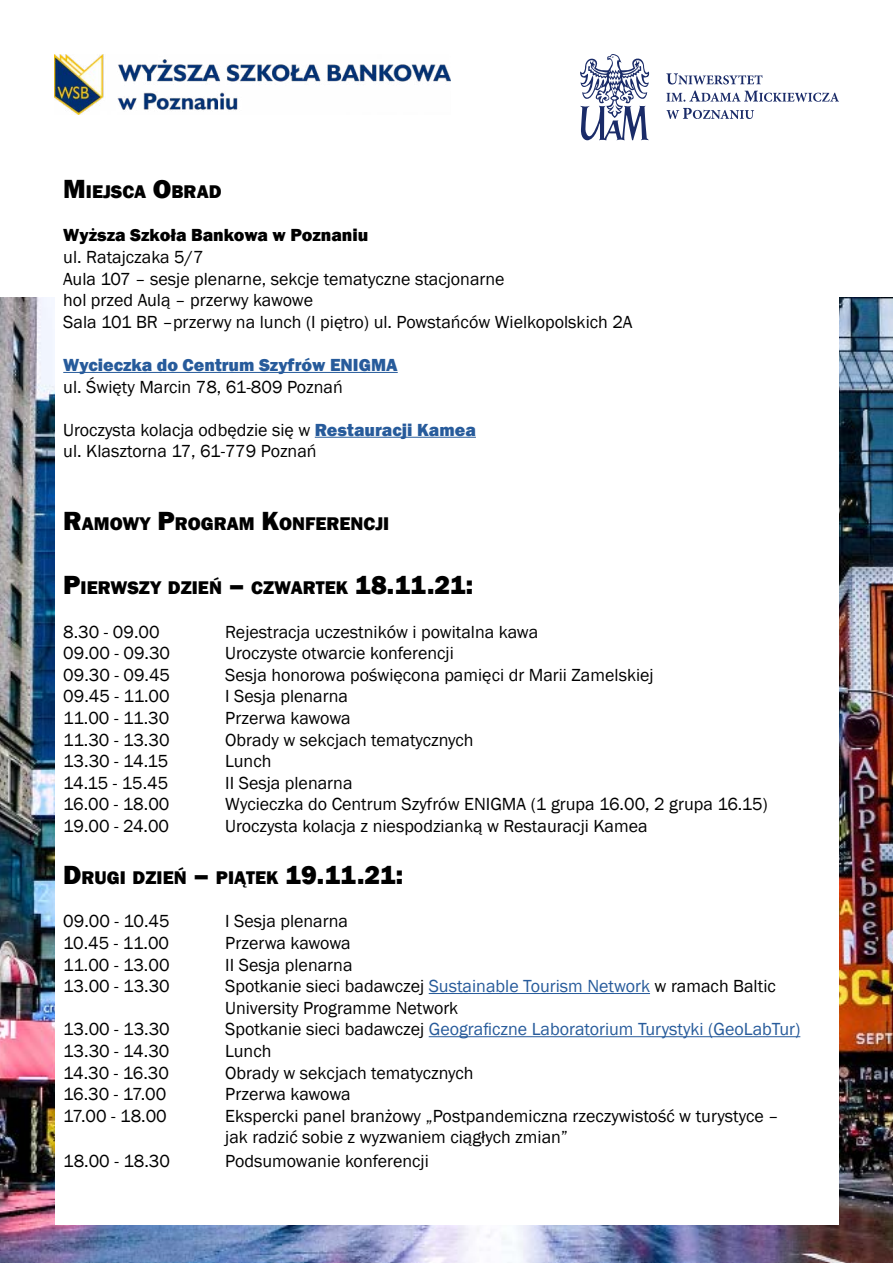
<style>
.page{position:relative;width:893px;height:1263px;background:#fff}
.page>*{position:absolute;margin:0;border:0;box-sizing:border-box;transform-origin:0 0}
.t1{font:800 27px "Franklin Gothic";letter-spacing:-.005em;color:#000}
.t2{font:800 18.9px "Franklin Gothic";color:#000}
.t3{font:18px/21.6px "Franklin Gothic";color:#000}
.t4{font:18px "Franklin Gothic";color:#275b9b}
.t5{font:800 18px "Franklin Gothic";color:#275b9b}
.t6{font:800 18px "Franklin Gothic";color:#000}
.t7{font:18px "Franklin Gothic";color:#000}
.s1{font-size:27px}
.s2{font-weight:800;color:#275b9b}
.s3{color:#275b9b}
.s4{color:#000}
</style>
<div class="page">
<img style="left:0;top:298px;width:893px;height:965px">
<div style="left:55px;top:171px;width:783px;height:1054px;background:#fff"></div>
<hr style="left:63px;top:372px;width:335px;height:1px;background:#275b9b">
<hr style="left:315px;top:437px;width:161px;height:1px;background:#275b9b">
<hr style="left:429px;top:993px;width:221px;height:1px;background:#275b9b">
<hr style="left:429px;top:1036px;width:371px;height:1px;background:#275b9b">
<svg style="left:666px;top:73px;width:173px;height:46px"></svg>
<svg style="left:580px;top:54px;width:69px;height:87px"></svg>
<img style="left:54px;top:54px;width:396px;height:60px">
<p class="t2" style="left:63px;top:180px;width:122px"><span class="s1">M</span>IEJSCA <span class="s1">O</span>BRAD</p>
<p class="t6" style="left:63px;top:224px;width:307px">Wyższa Szkoła Bankowa w Poznaniu</p>
<p class="t3" style="left:63px;top:247px;width:571px">ul. Ratajczaka 5/7<br>Aula 107 – sesje plenarne, sekcje tematyczne stacjonarne<br>hol przed Aulą – przerwy kawowe<br>Sala 101 BR –przerwy na lunch (I piętro) ul. Powstańców Wielkopolskich 2A</p>
<p class="t5" style="left:63px;top:353px;width:336px">Wycieczka do Centrum Szyfrów ENIGMA</p>
<p class="t3" style="left:63px;top:376px;width:281px">ul. Święty Marcin 78, 61-809 Poznań</p>
<p class="t3" style="left:63px;top:419px;width:414px">Uroczysta kolacja odbędzie się w <span class="s2">Restauracji Kamea </span>ul. Klasztorna 17, 61-779 Poznań</p>
<p class="t2" style="left:63px;top:511px;width:34px"><span class="s1">R</span>AMOWY</p>
<p class="t2" style="left:157px;top:511px;width:71px"><span class="s1">P</span>ROGRAM</p>
<p class="t2" style="left:261px;top:511px;width:30px"><span class="s1">K</span>ONFERENCJI</p>
<p class="t2" style="left:63px;top:576px;width:30px"><span class="s1">P</span>IERW</p>
<p class="t2" style="left:127px;top:576px;width:52px">SZY DZIE</p>
<p class="t2" style="left:209px;top:576px;width:56px">Ń <span class="s1">–</span> CZWARTEK</p>
<h1 class="t1" style="left:355px;top:568px;width:120px">18.11.21:</h1>
<p class="t7" style="left:63px;top:620px;width:98px">8.30 - 09.00</p>
<p class="t3" style="left:225px;top:621px;width:314px">Rejestracja uczestników i powitalna kawa</p>
<p class="t3" style="left:63px;top:643px;width:108px">09.00 - 09.30</p>
<p class="t3" style="left:225px;top:643px;width:230px">Uroczyste otwarcie konferencji</p>
<p class="t3" style="left:63px;top:664px;width:108px">09.30 - 09.45</p>
<p class="t3" style="left:225px;top:664px;width:430px">Sesja honorowa poświęcona pamięci dr Marii Zamelskiej</p>
<p class="t3" style="left:63px;top:686px;width:108px">09.45 - 11.00</p>
<p class="t3" style="left:225px;top:686px;width:124px">I Sesja plenarna</p>
<p class="t3" style="left:63px;top:707px;width:108px">11.00 - 11.30</p>
<p class="t3" style="left:225px;top:707px;width:127px">Przerwa kawowa</p>
<p class="t3" style="left:63px;top:729px;width:108px">11.30 - 13.30</p>
<p class="t3" style="left:225px;top:729px;width:250px">Obrady w sekcjach tematycznych</p>
<p class="t3" style="left:63px;top:751px;width:107px">13.30 - 14.15</p>
<p class="t3" style="left:225px;top:751px;width:48px">Lunch</p>
<p class="t3" style="left:63px;top:772px;width:107px">14.15 - 15.45</p>
<p class="t3" style="left:225px;top:772px;width:129px">II Sesja plenarna</p>
<p class="t3" style="left:63px;top:794px;width:108px">16.00 - 18.00</p>
<p class="t3" style="left:225px;top:794px;width:544px">Wycieczka do Centrum Szyfrów ENIGMA (1 grupa 16.00, 2 grupa 16.15)</p>
<p class="t3" style="left:63px;top:815px;width:107px">19.00 - 24.00</p>
<p class="t3" style="left:225px;top:815px;width:424px">Uroczysta kolacja z niespodzianką w Restauracji Kamea</p>
<p class="t2" style="left:63px;top:865px;width:81px"><span class="s1">D</span>RUGI DZIE</p>
<p class="t2" style="left:174px;top:865px;width:54px">Ń <span class="s1">–</span> PIĄTEK</p>
<h1 class="t1" style="left:285px;top:857px;width:119px">19.11.21:</h1>
<p class="t3" style="left:63px;top:911px;width:108px">09.00 - 10.45</p>
<p class="t3" style="left:225px;top:911px;width:124px">I Sesja plenarna</p>
<p class="t3" style="left:63px;top:932px;width:107px">10.45 - 11.00</p>
<p class="t3" style="left:225px;top:932px;width:127px">Przerwa kawowa</p>
<p class="t3" style="left:63px;top:954px;width:108px">11.00 - 13.00</p>
<p class="t3" style="left:225px;top:954px;width:129px">II Sesja plenarna</p>
<p class="t3" style="left:63px;top:976px;width:108px">13.00 - 13.30</p>
<p class="t3" style="left:225px;top:976px;width:552px">Spotkanie sieci badawczej <span class="s3">Sustainable Tourism Network</span> w ramach Baltic<br>University Programme Network</p>
<p class="t3" style="left:63px;top:1019px;width:108px">13.00 - 13.30</p>
<p class="t4" style="left:225px;top:1018px;width:577px"><span class="s4">Spotkanie sieci badawczej</span> Geograficzne Laboratorium Turystyki (GeoLabTur)</p>
<p class="t3" style="left:63px;top:1040px;width:108px">13.30 - 14.30</p>
<p class="t3" style="left:225px;top:1040px;width:48px">Lunch</p>
<p class="t3" style="left:63px;top:1062px;width:107px">14.30 - 16.30</p>
<p class="t3" style="left:225px;top:1062px;width:250px">Obrady w sekcjach tematycznych</p>
<p class="t3" style="left:63px;top:1084px;width:105px">16.30 - 17.00</p>
<p class="t3" style="left:225px;top:1084px;width:127px">Przerwa kawowa</p>
<p class="t3" style="left:63px;top:1105px;width:105px">17.00 - 18.00</p>
<p class="t3" style="left:225px;top:1105px;width:555px">Ekspercki panel branżowy „Postpandemiczna rzeczywistość w turystyce – jak radzić sobie z wyzwaniem ciągłych zmian”</p>
<p class="t3" style="left:63px;top:1150px;width:108px">18.00 - 18.30</p>
<p class="t3" style="left:225px;top:1150px;width:205px">Podsumowanie konferencji</p>
</div>
